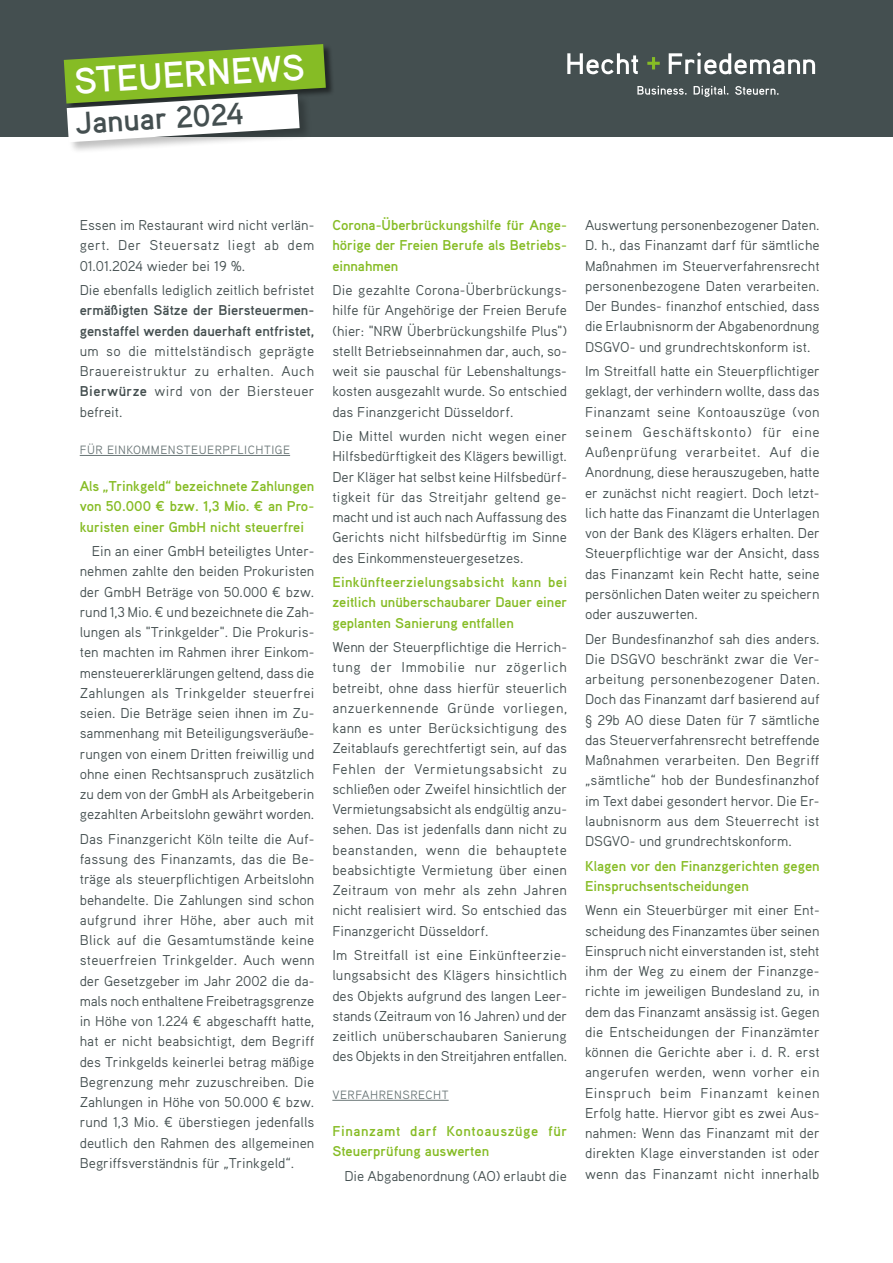
<style>
.page{position:relative;width:893px;height:1263px;background:#fff}
.page>*{position:absolute;margin:0;border:0;box-sizing:border-box;transform-origin:0 0}
.t1{font:700 36.75px "Aaux Pro OT";color:#fff}
.t2{font:700 30.9px "Aaux Pro OT";color:#444f50}
.t3{font:14.25px/20.2px "Aaux Pro OT";color:#444f50;text-align:justify}
.t4{font:700 14.25px/20.2px "Aaux Pro OT";color:#86bc25;text-align:justify}
.t5{font:700 14.25px/20.2px "Aaux Pro OT";color:#444f50}
.t6{font:700 14.25px/20.2px "Aaux Pro OT";letter-spacing:.045em;color:#86bc25}
.t7{font:12px "Aaux Pro OT";letter-spacing:.04em;color:#697576}
.s1{font-weight:700}
</style>
<div class="page">
<hr style="left:80px;top:455px;width:210px;height:1px;background:#697576">
<hr style="left:332px;top:1100px;width:117px;height:1px;background:#697576">
<div style="left:0;top:0;width:893px;height:136px;background:#444f50"></div>
<svg style="left:567px;top:53px;width:71px;height:21px"></svg>
<svg style="left:669px;top:53px;width:146px;height:21px"></svg>
<svg style="left:647px;top:57px;width:13px;height:12px"></svg>
<svg style="left:637px;top:86px;width:50px;height:9px"></svg>
<svg style="left:694px;top:86px;width:34px;height:11px"></svg>
<svg style="left:735px;top:86px;width:44px;height:9px"></svg>
<div style="left:64px;top:44px;width:271px;height:69px;background:#000;opacity:.5"></div>
<div style="left:66px;top:94px;width:246px;height:61px;background:#000;opacity:.25"></div>
<svg style="left:64px;top:44px;width:262px;height:98px"></svg>
<h1 class="t1" style="left:72px;top:58px;width:233px;rotate:-4deg">STEUERNEWS</h1>
<h2 class="t2" style="left:74px;top:104px;width:170px;rotate:-4deg">Januar 2024</h2>
<p class="t3" style="left:80px;top:215px;width:236px">Essen im Restaurant wird nicht verlän&shy;gert. Der Steuersatz liegt ab dem 01.01.2024 wieder bei 19 %.</p>
<p class="t3" style="left:80px;top:279px;width:236px">Die ebenfalls lediglich zeitlich befristet</p>
<p class="t5" style="left:80px;top:300px;width:236px">ermäßigten Sätze der Biersteuermen&shy;genstaffel werden dauerhaft entfristet,</p>
<p class="t3" style="left:80px;top:340px;width:236px">um so die mittelständisch geprägte Brauereistruktur zu erhalten. Auch <span class="s1">Bierwürze</span> wird von der Biersteuer befreit.</p>
<p class="t7" style="left:80px;top:442px;width:212px">FÜR EINKOMMENSTEUERPFLICHTIGE</p>
<p class="t4" style="left:80px;top:476px;width:236px">Als „Trinkgeld“ bezeichnete Zahlungen von 50.000 € bzw. 1,3 Mio. € an Pro&shy;kuristen einer GmbH nicht steuerfrei</p>
<p class="t3" style="left:80px;top:541px;width:236px;text-indent:12px">Ein an einer GmbH beteiligtes Unter&shy;nehmen zahlte den beiden Prokuristen der GmbH Beträge von 50.000 € bzw. rund 1,3 Mio. € und bezeichnete die Zah&shy;lungen als "Trinkgelder". Die Prokuris&shy;ten machten im Rahmen ihrer Einkom&shy;mensteuererklärungen geltend, dass die Zahlungen als Trinkgelder steuerfrei seien. Die Beträge seien ihnen im Zu&shy;sammenhang mit Beteiligungsveräuße&shy;rungen von einem Dritten freiwillig und ohne einen Rechtsanspruch zusätzlich zu dem von der GmbH als Arbeitgeberin gezahlten Arbeitslohn gewährt worden.</p>
<p class="t3" style="left:80px;top:828px;width:236px">Das Finanzgericht Köln teilte die Auf&shy;fassung des Finanzamts, das die Be&shy;träge als steuerpflichtigen Arbeitslohn behandelte. Die Zahlungen sind schon aufgrund ihrer Höhe, aber auch mit Blick auf die Gesamtumstände keine steuerfreien Trinkgelder. Auch wenn der Gesetzgeber im Jahr 2002 die da&shy;mals noch enthaltene Freibetragsgrenze in Höhe von 1.224 € abgeschafft hatte, hat er nicht beabsichtigt, dem Begriff des Trinkgelds keinerlei betrag mäßige Begrenzung mehr zuzuschreiben. Die Zahlungen in Höhe von 50.000 € bzw. rund 1,3 Mio. € überstiegen jedenfalls deutlich den Rahmen des allgemeinen Begriffsverständnis für „Trinkgeld“.</p>
<p class="t4" style="left:332px;top:215px;width:236px">Corona-Überbrückungshilfe für Ange&shy;hörige der Freien Berufe als Betriebs&shy;einnahmen</p>
<p class="t3" style="left:332px;top:279px;width:236px">Die gezahlte Corona-Überbrückungs&shy;hilfe für Angehörige der Freien Berufe (hier: "NRW Überbrückungshilfe Plus") stellt Betriebseinnahmen dar, auch, so&shy;weit sie pauschal für Lebenshaltungs&shy;kosten ausgezahlt wurde. So entschied das Finanzgericht Düsseldorf.</p>
<p class="t3" style="left:332px;top:425px;width:236px">Die Mittel wurden nicht wegen einer Hilfsbedürftigkeit des Klägers bewilligt.<br>Der Kläger hat selbst keine Hilfsbedürf&shy;tigkeit für das Streitjahr geltend ge&shy;macht und ist auch nach Auffassung des Gerichts nicht hilfsbedürftig im Sinne des Einkommensteuergesetzes.</p>
<p class="t4" style="left:332px;top:571px;width:236px">Einkünfteerzielungsabsicht kann bei zeitlich unüberschaubarer Dauer einer geplanten Sanierung entfallen</p>
<p class="t3" style="left:332px;top:636px;width:236px">Wenn der Steuerpflichtige die Herrich&shy;tung der Immobilie nur zögerlich betreibt, ohne dass hierfür steuerlich anzuerkennende Gründe vorliegen, kann es unter Berücksichtigung des Zeitablaufs gerechtfertigt sein, auf das Fehlen der Vermietungsabsicht zu schließen oder Zweifel hinsichtlich der Vermietungsabsicht als endgültig anzu&shy;sehen. Das ist jedenfalls dann nicht zu beanstanden, wenn die behauptete beabsichtigte Vermietung über einen Zeitraum von mehr als zehn Jahren nicht realisiert wird. So entschied das Finanzgericht Düsseldorf.</p>
<p class="t3" style="left:332px;top:944px;width:236px">Im Streitfall ist eine Einkünfteerzie&shy;lungsabsicht des Klägers hinsichtlich des Objekts aufgrund des langen Leer&shy;stands (Zeitraum von 16 Jahren) und der zeitlich unüberschaubaren Sanierung des Objekts in den Streitjahren entfallen.</p>
<p class="t7" style="left:332px;top:1087px;width:118px">VERFAHRENSRECHT</p>
<p class="t6" style="left:332px;top:1120px;width:236px">Finanzamt darf Kontoauszüge für<br>Steuerprüfung auswerten</p>
<p class="t3" style="left:344px;top:1165px;width:224px">Die Abgabenordnung (AO) erlaubt die</p>
<p class="t3" style="left:585px;top:214px;width:236px">Auswertung personenbezogener Daten.<br>D. h., das Finanzamt darf für sämtliche Maßnahmen im Steuerverfahrensrecht personenbezogene Daten verarbeiten.<br>Der Bundes- finanzhof entschied, dass die Erlaubnisnorm der Abgabenordnung DSGVO- und grundrechtskonform ist.</p>
<p class="t3" style="left:585px;top:360px;width:236px">Im Streitfall hatte ein Steuerpflichtiger geklagt, der verhindern wollte, dass das Finanzamt seine Kontoauszüge (von seinem Geschäftskonto) für eine Außenprüfung verarbeitet. Auf die Anordnung, diese herauszugeben, hatte er zunächst nicht reagiert. Doch letzt&shy;lich hatte das Finanzamt die Unterlagen von der Bank des Klägers erhalten. Der Steuerpflichtige war der Ansicht, dass das Finanzamt kein Recht hatte, seine persönlichen Daten weiter zu speichern oder auszuwerten.</p>
<p class="t3" style="left:585px;top:628px;width:236px">Der Bundesfinanzhof sah dies anders.<br>Die DSGVO beschränkt zwar die Ver&shy;arbeitung personenbezogener Daten.<br>Doch das Finanzamt darf basierend auf § 29b AO diese Daten für 7 sämtliche das Steuerverfahrensrecht betreffende Maßnahmen verarbeiten. Den Begriff „sämtliche“ hob der Bundesfinanzhof im Text dabei gesondert hervor. Die Er&shy;laubnisnorm aus dem Steuerrecht ist DSGVO- und grundrechtskonform.</p>
<p class="t4" style="left:585px;top:855px;width:236px">Klagen vor den Finanzgerichten gegen<br>Einspruchsentscheidungen</p>
<p class="t3" style="left:585px;top:900px;width:236px">Wenn ein Steuerbürger mit einer Ent&shy;scheidung des Finanzamtes über seinen Einspruch nicht einverstanden ist, steht ihm der Weg zu einem der Finanzge&shy;richte im jeweiligen Bundesland zu, in dem das Finanzamt ansässig ist. Gegen die Entscheidungen der Finanzämter können die Gerichte aber i. d. R. erst angerufen werden, wenn vorher ein Einspruch beim Finanzamt keinen Erfolg hatte. Hiervor gibt es zwei Aus&shy;nahmen: Wenn das Finanzamt mit der direkten Klage einverstanden ist oder wenn das Finanzamt nicht innerhalb</p>
</div>
